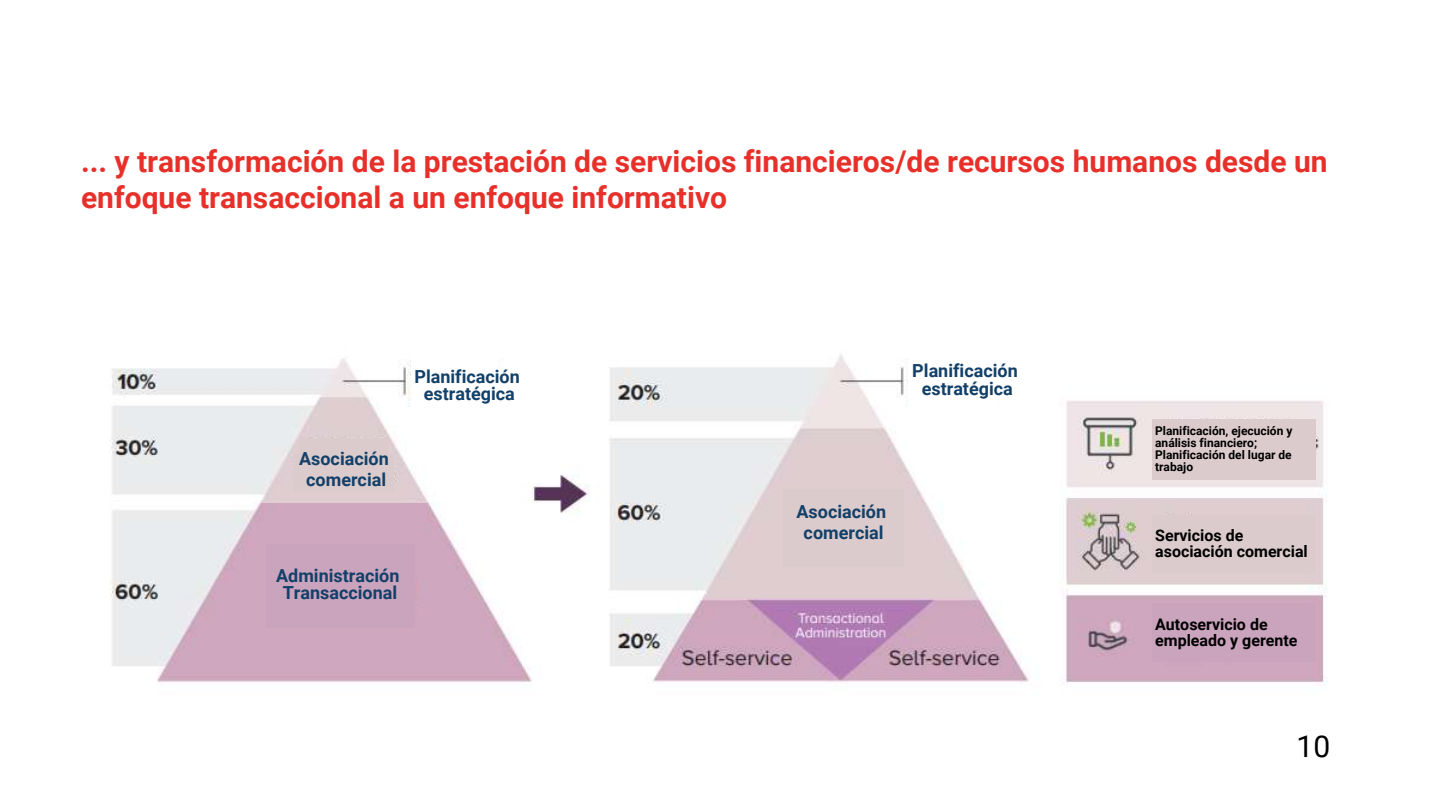
<style>
.page{position:relative;width:1440px;height:810px;background:#fff}
.page>*{position:absolute;margin:0;border:0;box-sizing:border-box;transform-origin:0 0}
.t1{font:700 30px/36px "Roboto";color:#e8302a}
.t2{font:30px "Roboto";color:#000}
.t3{font:700 18px/17.2px "Roboto";color:#134069;text-align:center}
.t4{font:700 16px/15.8px "Roboto";color:#000}
.t5{font:700 12px/12px "Roboto";color:#000}
</style>
<div class="page">
<img style="left:110px;top:355px;width:1216px;height:330px">
<div style="left:293px;top:454px;width:100px;height:37px;background:#dbcbcc"></div>
<div style="left:299px;top:438px;width:88px;height:32px;background:#dbcbcc"></div>
<div style="left:266px;top:545px;width:148px;height:83px;background:#caa3bd"></div>
<div style="left:411px;top:344px;width:86px;height:73px;background:#fff"></div>
<div style="left:909px;top:338px;width:86px;height:73px;background:#fff"></div>
<div style="left:783px;top:489px;width:121px;height:43px;background:#dbcbcc"></div>
<div style="left:783px;top:523px;width:121px;height:43px;background:#dbcbcc"></div>
<div style="left:1152px;top:515px;width:164px;height:58px;background:#dbcbcc"></div>
<div style="left:1152px;top:604px;width:164px;height:58px;background:#caa3bd"></div>
<div style="left:1152px;top:419px;width:164px;height:61px;background:#dbcbcc"></div>
<p class="t1" style="left:81px;top:143px;width:1248px">... y transformación de la prestación de servicios financieros/de recursos humanos desde un enfoque transaccional a un enfoque informativo</p>
<p class="t3" style="left:414px;top:368px;width:107px">Planificación estratégica</p>
<p class="t3" style="left:912px;top:363px;width:107px">Planificación estratégica</p>
<p class="t3" style="left:299px;top:448px;width:91px;line-height:21px">Asociación comercial</p>
<p class="t3" style="left:276px;top:567px;width:125px">Administración<br>Transaccional</p>
<p class="t3" style="left:797px;top:502px;width:91px;line-height:21px">Asociación comercial</p>
<p class="t5" style="left:1155px;top:425px;width:139px">Planificación, ejecución y análisis financiero;<br>Planificación del lugar de trabajo</p>
<p class="t4" style="left:1155px;top:528px;width:154px">Servicios de asociación comercial</p>
<p class="t4" style="left:1155px;top:616px;width:144px">Autoservicio de empleado y gerente</p>
<p class="t2" style="left:1297px;top:729px;width:35px">10</p>
</div>
